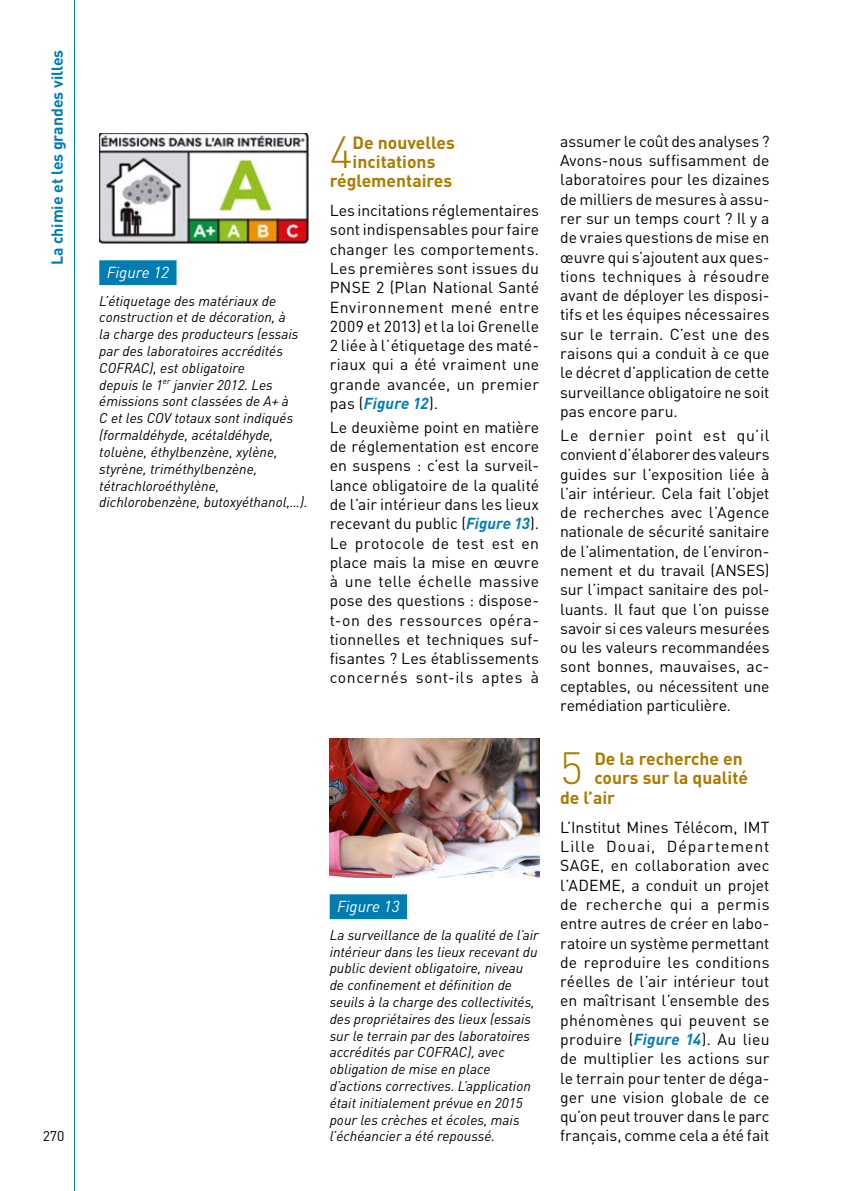
<style>
.page{position:relative;width:844px;height:1191px;background:#fff}
.page>*{position:absolute;margin:0;border:0;box-sizing:border-box;transform-origin:0 0}
.t1{font:300 44.45px "DIN";color:#aa7b00}
.t2{font:700 17.5px "DIN";color:#aa7b00}
.t3{font:15.75px/19.2px "DIN";color:#000;text-align:justify}
.t4{font:700 15.75px "DIN";color:#007cb0}
.t5{font:italic 15.75px "DIN";color:#fff}
.t6{font:italic 14px/16.8px "DIN";color:#000}
.t7{font:14px "DIN";color:#000}
.s1{font-weight:700;font-style:italic;color:#007cb0}
</style>
<div class="page">
<svg style="left:74px;top:0;width:1px;height:1191px"></svg>
<div style="left:329px;top:894px;width:78px;height:25px;background:#007cb0"></div>
<img style="left:329px;top:738px;width:210px;height:140px">
<div style="left:99px;top:260px;width:77px;height:25px;background:#007cb0"></div>
<img style="left:99px;top:134px;width:209px;height:109px">
<p class="t4" style="left:47px;top:265px;width:217px;rotate:-90deg">La chimie et les grandes villes</p>
<p class="t7" style="left:43px;top:1127px;width:23px">270</p>
<p class="t5" style="left:107px;top:262px;width:64px">Figure 12</p>
<p class="t6" style="left:99px;top:292px;width:210px">L’étiquetage des matériaux de construction et de décoration, à<br>la charge des producteurs (essais par des laboratoires accrédités<br>COFRAC), est obligatoire<br>depuis le 1<sup>er</sup> janvier 2012. Les émissions sont classées de A+ à<br>C et les COV totaux sont indiqués (formaldéhyde, acétaldéhyde, toluène, éthylbenzène, xylène, styrène, triméthylbenzène, tétrachloroéthylène, dichlorobenzène, butoxyéthanol,…).</p>
<h1 class="t1" style="left:329px;top:124px;width:24px">4</h1>
<p class="t2" style="left:352px;top:131px;width:104px">De nouvelles</p>
<p class="t2" style="left:352px;top:150px;width:84px">incitations</p>
<p class="t2" style="left:329px;top:169px;width:124px">réglementaires</p>
<p class="t3" style="left:329px;top:201px;width:211px">Les incitations réglementaires sont indispensables pour faire changer les comportements.<br>Les premières sont issues du PNSE 2 (Plan National Santé Environnement mené entre 2009 et 2013) et la loi Grenelle 2 liée à l’étiquetage des maté&shy;riaux qui a été vraiment une grande avancée, un premier pas (<span class="s1">Figure 12</span>).</p>
<p class="t3" style="left:329px;top:417px;width:211px">Le deuxième point en matière de réglementation est encore en suspens : c’est la surveil&shy;lance obligatoire de la qualité de l’air intérieur dans les lieux recevant du public (<span class="s1">Figure 13</span>).<br>Le protocole de test est en place mais la mise en œuvre à une telle échelle massive pose des questions : dispose&shy;t-on des ressources opéra&shy;tionnelles et techniques suf&shy;fisantes ? Les établissements concernés sont-ils aptes à</p>
<p class="t5" style="left:337px;top:896px;width:64px">Figure 13</p>
<p class="t6" style="left:329px;top:926px;width:210px">La surveillance de la qualité de l’air intérieur dans les lieux recevant du public devient obligatoire, niveau de confinement et définition de seuils à la charge des collectivités, des propriétaires des lieux (essais sur le terrain par des laboratoires accrédités par COFRAC), avec obligation de mise en place d’actions correctives. L’application était initialement prévue en 2015 pour les crèches et écoles, mais l’échéancier a été repoussé.</p>
<p class="t3" style="left:560px;top:131px;width:211px">assumer le coût des analyses ?<br>Avons-nous suffisamment de laboratoires pour les dizaines de milliers de mesures à assu&shy;rer sur un temps court ? Il y a de vraies questions de mise en œuvre qui s’ajoutent aux ques&shy;tions techniques à résoudre avant de déployer les disposi&shy;tifs et les équipes nécessaires sur le terrain. C’est une des raisons qui a conduit à ce que le décret d’application de cette surveillance obligatoire ne soit pas encore paru.</p>
<p class="t3" style="left:560px;top:425px;width:211px">Le dernier point est qu’il convient d’élaborer des valeurs guides sur l’exposition liée à l’air intérieur. Cela fait l’objet de recherches avec l’Agence nationale de sécurité sanitaire de l’alimentation, de l’environ&shy;nement et du travail (ANSES) sur l’impact sanitaire des pol&shy;luants. Il faut que l’on puisse savoir si ces valeurs mesurées ou les valeurs recommandées sont bonnes, mauvaises, ac&shy;ceptables, ou nécessitent une remédiation particulière.</p>
<h1 class="t1" style="left:560px;top:741px;width:24px">5</h1>
<p class="t2" style="left:594px;top:747px;width:150px">De la recherche en</p>
<p class="t2" style="left:594px;top:766px;width:155px">cours sur la qualité</p>
<p class="t2" style="left:560px;top:786px;width:57px">de l’air</p>
<p class="t3" style="left:560px;top:817px;width:211px">L’Institut Mines Télécom, IMT Lille Douai, Département SAGE, en collaboration avec l’ADEME, a conduit un projet de recherche qui a permis entre autres de créer en labo&shy;ratoire un système permettant de reproduire les conditions réelles de l’air intérieur tout en maîtrisant l’ensemble des phénomènes qui peuvent se produire (<span class="s1">Figure 14</span>). Au lieu de multiplier les actions sur le terrain pour tenter de déga&shy;ger une vision globale de ce qu’on peut trouver dans le parc français, comme cela a été fait</p>
</div>
